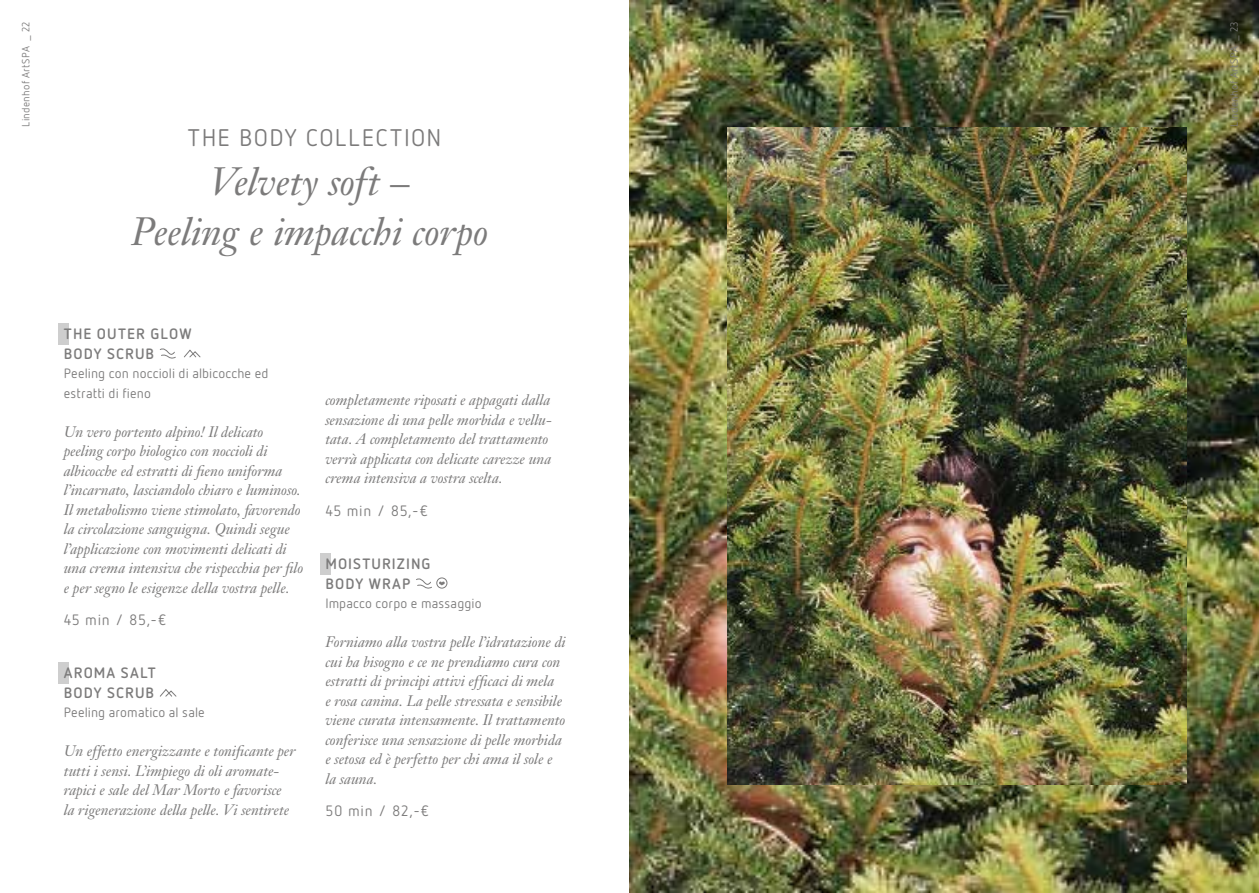
<style>
.page{position:relative;width:1259px;height:893px;background:#fff}
.page>*{position:absolute;margin:0;border:0;box-sizing:border-box;transform-origin:0 0}
.t1{font:italic 39px/49.5px "Janson Text";letter-spacing:-.01em;color:#7c7b7b;text-align:center}
.t2{font:24px "Netto OT";letter-spacing:.055em;color:#7c7b7b}
.t3{font:italic 15px/19.5px "Janson Text";letter-spacing:-.005em;color:#7c7b7b}
.t4{font:700 15px/19.5px "Netto OT";letter-spacing:.07em;color:#7c7b7b}
.t5{font:15px "Netto OT";letter-spacing:.045em;color:#7c7b7b}
.t6{font:13.5px/19.5px "Netto OT";letter-spacing:.01em;color:#7c7b7b}
.t7{font:10.5px "Netto OT";letter-spacing:.03em;color:#7c7b7b}
</style>
<div class="page">
<img style="left:629px;top:0;width:630px;height:893px">
<img style="left:727px;top:128px;width:459px;height:656px">
<div style="left:58px;top:323px;width:11px;height:21px;background:#cecece"></div>
<div style="left:58px;top:662px;width:11px;height:22px;background:#cecece"></div>
<div style="left:320px;top:554px;width:11px;height:21px;background:#cecece"></div>
<svg style="left:159px;top:348px;width:17px;height:11px"></svg>
<svg style="left:184px;top:349px;width:17px;height:9px"></svg>
<svg style="left:159px;top:689px;width:18px;height:8px"></svg>
<svg style="left:416px;top:578px;width:16px;height:11px"></svg>
<div style="left:436px;top:577px;width:11px;height:12px;border:1px solid #7c7b7b;border-radius:50%"></div>
<svg style="left:439px;top:582px;width:6px;height:4px"></svg>
<p class="t7" style="left:19px;top:41px;width:21px;rotate:-90deg">_ 22</p>
<p class="t7" style="left:1227px;top:41px;width:22px;rotate:-90deg">_ 23</p>
<p class="t7" style="left:19px;top:127px;width:82px;rotate:-90deg">Lindenhof ArtSPA</p>
<p class="t7" style="left:1227px;top:127px;width:82px;rotate:-90deg">Lindenhof ArtSPA</p>
<h2 class="t2" style="left:188px;top:123px;width:255px">THE BODY COLLECTION</h2>
<h1 class="t1" style="left:131px;top:157px;width:358px">Velvety soft –<br>Peeling e impacchi corpo</h1>
<p class="t4" style="left:64px;top:324px;width:129px">THE OUTER GLOW<br>BODY SCRUB</p>
<p class="t6" style="left:64px;top:363px;width:206px">Peeling con noccioli di albicocche ed estratti di fieno</p>
<p class="t3" style="left:64px;top:422px;width:241px">Un vero portento alpino! Il delicato peeling corpo biologico con noccioli di albicocche ed estratti di fieno uniforma l’incarnato, lasciandolo chiaro e luminoso.<br>Il metabolismo viene stimolato, favorendo la circolazione sanguigna. Quindi segue l’applicazione con movimenti delicati di una crema intensiva che rispecchia per filo e per segno le esigenze della vostra pelle.</p>
<p class="t5" style="left:64px;top:610px;width:104px">45 min / 85,-€</p>
<p class="t4" style="left:64px;top:663px;width:93px">AROMA SALT<br>BODY SCRUB</p>
<p class="t6" style="left:64px;top:703px;width:143px">Peeling aromatico al sale</p>
<p class="t3" style="left:64px;top:742px;width:233px">Un effetto energizzante e tonificante per tutti i sensi. L’impiego di oli aromate&shy;rapici e sale del Mar Morto e favorisce la rigenerazione della pelle. Vi sentirete</p>
<p class="t3" style="left:325px;top:390px;width:228px">completamente riposati e appagati dalla sensazione di una pelle morbida e vellu&shy;tata. A completamento del trattamento verrà applicata con delicate carezze una crema intensiva a vostra scelta.</p>
<p class="t5" style="left:325px;top:501px;width:104px">45 min / 85,-€</p>
<p class="t4" style="left:325px;top:554px;width:106px">MOISTURIZING<br>BODY WRAP</p>
<p class="t6" style="left:325px;top:593px;width:158px">Impacco corpo e massaggio</p>
<p class="t3" style="left:325px;top:632px;width:242px">Forniamo alla vostra pelle l’idratazione di cui ha bisogno e ce ne prendiamo cura con estratti di principi attivi efficaci di mela<br>e rosa canina. La pelle stressata e sensibile viene curata intensamente. Il trattamento conferisce una sensazione di pelle morbida e setosa ed è perfetto per chi ama il sole e la sauna.</p>
<p class="t5" style="left:325px;top:801px;width:105px">50 min / 82,-€</p>
</div>
